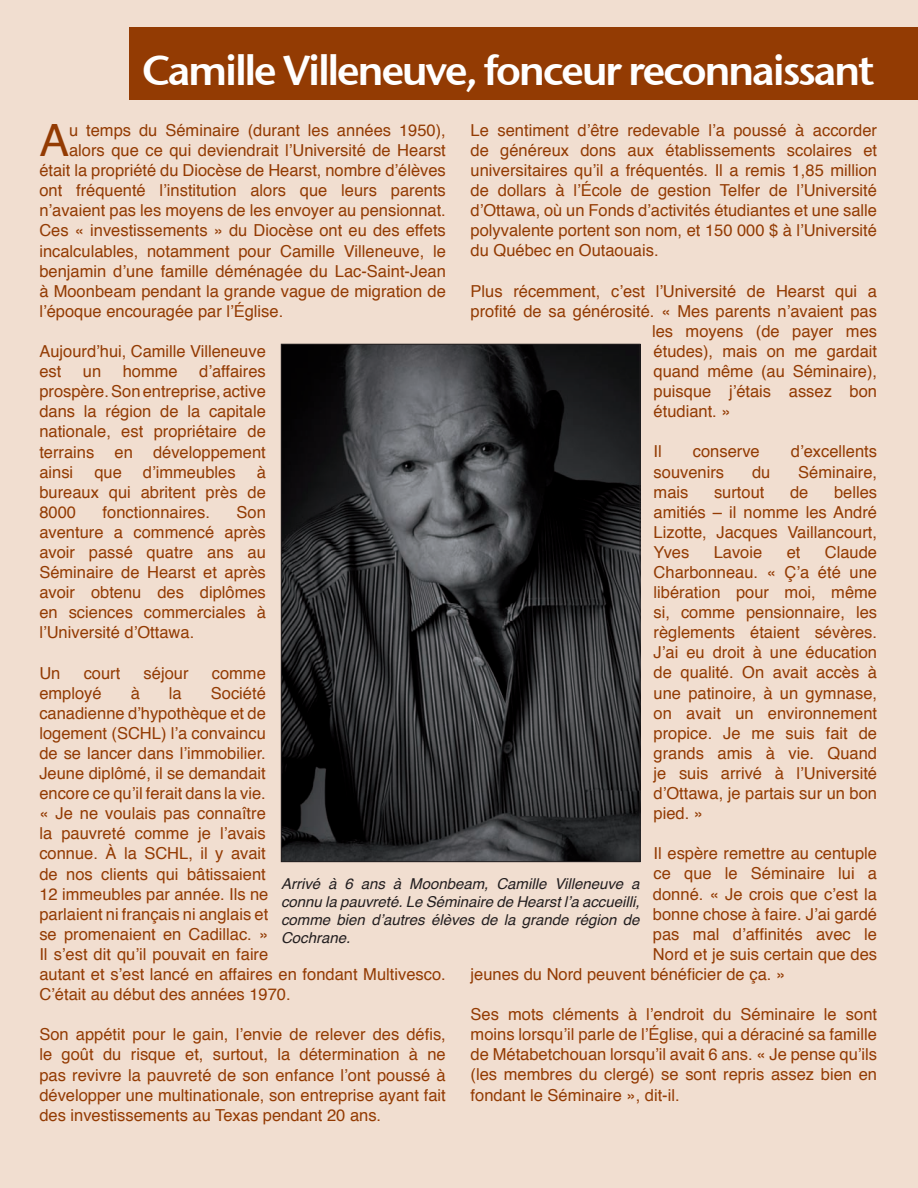
<style>
.page{position:relative;width:918px;height:1188px;background:#f1ded0}
.page>*{position:absolute;margin:0;border:0;box-sizing:border-box;transform-origin:0 0}
.t1{font:44.55px "Helvetica";color:#933b03}
.t2{font:42px "Stone Sans Sem ITCTT Semi";letter-spacing:-.06em;color:#fff}
.t3{font:16.5px/20.1px "Helvetica";color:#933b03;text-align:justify}
.t4{font:italic 15px/18px "Helvetica";color:#231f20;text-align:justify}
</style>
<div class="page">
<div style="left:129px;top:28px;width:789px;height:72px;background:#933b03"></div>
<img style="left:283px;top:346px;width:355px;height:514px">
<p class="t2" style="left:142px;top:35px;width:734px">Camille Villeneuve, fonceur reconnaissant</p>
<p class="t3" style="left:471px;top:121px;width:408px">Le sentiment d’être redevable l’a poussé à accorder de généreux dons aux établissements scolaires et universitaires qu’il a fréquentés. Il a remis 1,85 million de dollars à l’École de gestion Telfer de l’Université d’Ottawa, où un Fonds d’activités étudiantes et une salle polyvalente portent son nom, et 150 000 $ à l’Université du Québec en Outaouais.</p>
<p class="t3" style="left:471px;top:281px;width:408px">Plus récemment, c’est l’Université de Hearst qui a</p>
<p class="t3" style="left:471px;top:301px;width:408px">profité de sa générosité. « Mes parents n’avaient pas</p>
<p class="t3" style="left:652px;top:321px;width:226px">les moyens (de payer mes</p>
<p class="t3" style="left:654px;top:342px;width:225px">études), mais on me gardait</p>
<p class="t3" style="left:654px;top:362px;width:225px">quand même (au Séminaire),</p>
<p class="t3" style="left:654px;top:382px;width:225px">puisque j’étais assez bon</p>
<p class="t3" style="left:654px;top:402px;width:79px">étudiant. »</p>
<p class="t3" style="left:654px;top:442px;width:10px">Il</p>
<p class="t3" style="left:693px;top:442px;width:68px">conserve</p>
<p class="t3" style="left:791px;top:442px;width:88px">d’excellents</p>
<p class="t3" style="left:654px;top:462px;width:72px">souvenirs</p>
<p class="t3" style="left:752px;top:462px;width:20px">du</p>
<p class="t3" style="left:798px;top:462px;width:80px">Séminaire,</p>
<p class="t3" style="left:654px;top:482px;width:36px">mais</p>
<p class="t3" style="left:714px;top:482px;width:52px">surtout</p>
<p class="t3" style="left:790px;top:482px;width:20px">de</p>
<p class="t1" style="left:39px;top:106px;width:31px">A</p>
<p class="t3" style="left:69px;top:121px;width:378px">u temps du Séminaire (durant les années 1950),</p>
<p class="t3" style="left:69px;top:141px;width:378px">alors que ce qui deviendrait l’Université de Hearst</p>
<p class="t3" style="left:39px;top:161px;width:408px">était la propriété du Diocèse de Hearst, nombre d’élèves</p>
<p class="t3" style="left:39px;top:181px;width:408px">ont fréquenté l’institution alors que leurs parents</p>
<p class="t3" style="left:39px;top:201px;width:408px">n’avaient pas les moyens de les envoyer au pensionnat.</p>
<p class="t3" style="left:39px;top:221px;width:408px">Ces « investissements » du Diocèse ont eu des effets</p>
<p class="t3" style="left:39px;top:241px;width:408px">incalculables, notamment pour Camille Villeneuve, le</p>
<p class="t3" style="left:39px;top:261px;width:408px">benjamin d’une famille déménagée du Lac-Saint-Jean</p>
<p class="t3" style="left:39px;top:281px;width:408px">à Moonbeam pendant la grande vague de migration de</p>
<p class="t3" style="left:39px;top:302px;width:245px">l’époque encouragée par l’Église.</p>
<p class="t3" style="left:39px;top:342px;width:228px">Aujourd’hui, Camille Villeneuve est</p>
<p class="t3" style="left:39px;top:362px;width:228px;text-indent:160px">d’affaires prospère. Son entreprise, active dans la région de la capitale nationale, est propriétaire de terrains en développement ainsi</p>
<p class="t3" style="left:83px;top:362px;width:20px">un</p>
<p class="t3" style="left:123px;top:362px;width:57px">homme</p>
<p class="t3" style="left:39px;top:462px;width:228px;text-indent:217px">à bureaux qui abritent près de 8000</p>
<p class="t3" style="left:94px;top:462px;width:29px">que</p>
<p class="t3" style="left:143px;top:462px;width:94px">d’immeubles</p>
<p class="t3" style="left:654px;top:482px;width:225px;text-indent:180px">belles amitiés – il nomme les André Lizotte, Jacques Vaillancourt, Yves</p>
<p class="t3" style="left:39px;top:503px;width:228px;text-indent:197px">Son aventure a commencé après avoir passé quatre ans au Séminaire de Hearst et après avoir obtenu des diplômes en sciences commerciales à l’Université d’Ottawa.</p>
<p class="t3" style="left:39px;top:663px;width:23px">Un</p>
<p class="t3" style="left:84px;top:663px;width:38px">court</p>
<p class="t3" style="left:144px;top:663px;width:46px">séjour</p>
<p class="t3" style="left:212px;top:663px;width:56px">comme</p>
<p class="t3" style="left:39px;top:683px;width:64px">employé</p>
<p class="t3" style="left:131px;top:683px;width:11px">à</p>
<p class="t3" style="left:169px;top:683px;width:14px">la</p>
<p class="t3" style="left:103px;top:503px;width:109px">fonctionnaires.</p>
<p class="t3" style="left:654px;top:543px;width:225px;text-indent:171px">Claude Charbonneau. « Ç’a été une libération pour moi, même si, comme pensionnaire, les règlements étaient sévères.<br>J’ai eu droit à une éducation de qualité. On avait accès à une patinoire, à un gymnase, on avait un environnement propice. Je me suis fait de grands amis à vie. Quand je suis arrivé à l’Université d’Ottawa, je partais sur un bon pied. »</p>
<p class="t3" style="left:654px;top:844px;width:225px">Il espère remettre au centuple</p>
<p class="t3" style="left:654px;top:864px;width:225px">ce que le Séminaire lui a</p>
<p class="t3" style="left:653px;top:884px;width:226px">donné. « Je crois que c’est la</p>
<p class="t3" style="left:653px;top:904px;width:226px">bonne chose à faire. J’ai gardé</p>
<p class="t3" style="left:653px;top:924px;width:226px">pas mal d’affinités avec le</p>
<p class="t3" style="left:653px;top:944px;width:226px">Nord et je suis certain que des</p>
<p class="t3" style="left:471px;top:965px;width:316px">jeunes du Nord peuvent bénéficier de ça. »</p>
<p class="t3" style="left:471px;top:1005px;width:408px">Ses mots cléments à l’endroit du Séminaire le sont moins lorsqu’il parle de l’Église, qui a déraciné sa famille de Métabetchouan lorsqu’il avait 6 ans. « Je pense qu’ils (les membres du clergé) se sont repris assez bien en fondant le Séminaire », dit-il.</p>
<p class="t3" style="left:714px;top:543px;width:50px">Lavoie</p>
<p class="t3" style="left:787px;top:543px;width:15px">et</p>
<p class="t3" style="left:39px;top:683px;width:408px;text-align:left;text-indent:171px">Société<br>canadienne d’hypothèque et de<br>logement (SCHL) l’a convaincu<br>de se lancer dans l’immobilier.<br>Jeune diplômé, il se demandait<br>encore ce qu’il ferait dans la vie.<br>« Je ne voulais pas connaître<br>la pauvreté comme je l’avais<br>connue. À la SCHL, il y avait<br>de nos clients qui bâtissaient<br>12 immeubles par année. Ils ne<br>parlaient ni français ni anglais et<br>se promenaient en Cadillac. »<br>Il s’est dit qu’il pouvait en faire<br>autant et s’est lancé en affaires en fondant Multivesco.<br>C’était au début des années 1970.</p>
<p class="t3" style="left:39px;top:1025px;width:408px">Son appétit pour le gain, l’envie de relever des défis, le goût du risque et, surtout, la détermination à ne pas revivre la pauvreté de son enfance l’ont poussé à développer une multinationale, son entreprise ayant fait des investissements au Texas pendant 20 ans.</p>
<p class="t4" style="left:281px;top:875px;width:360px">Arrivé à 6 ans à Moonbeam, Camille Villeneuve a connu la pauvreté. Le Séminaire de Hearst l’a accueilli, comme bien d’autres élèves de la grande région de Cochrane.</p>
</div>
